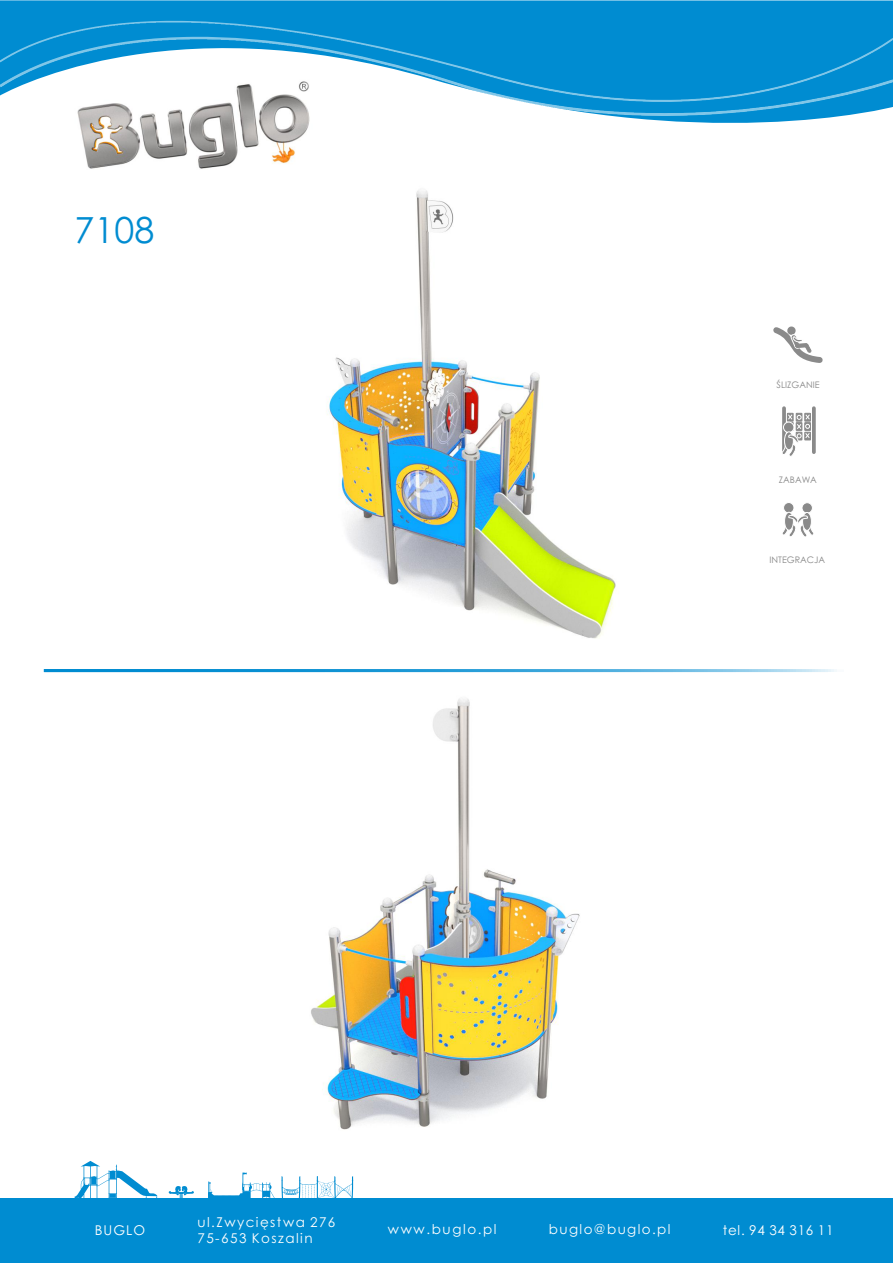
<style>
.page{position:relative;width:893px;height:1263px;background:#fff}
.page>*{position:absolute;margin:0;border:0;box-sizing:border-box;transform-origin:0 0}
.t1{font:36px "Century Gothic";color:#008cd1}
.t2{font:13.5px/16px "Century Gothic";letter-spacing:.105em;color:#fff}
.t3{font:13.5px "Century Gothic";letter-spacing:.055em;color:#fff}
.t4{font:9px "Century Gothic";color:#8a8a8a}
</style>
<div class="page">
<img style="left:327px;top:190px;width:290px;height:449px">
<img style="left:311px;top:698px;width:269px;height:432px">
<svg style="left:0;top:0;width:893px;height:123px;background:#299ed8"></svg>
<img style="left:0;top:102px;width:893px;height:14px">
<img style="left:0;top:21px;width:893px;height:81px">
<hr style="left:44px;top:669px;width:807px;height:3px;background:#008cd1">
<div style="left:783px;top:502px;width:11px;height:11px;background:#8a8a8a;border:1px solid #fff;border-radius:50%"></div>
<div style="left:801px;top:502px;width:12px;height:12px;background:#8a8a8a;border:1px solid #fff;border-radius:50%"></div>
<svg style="left:782px;top:514px;width:32px;height:23px"></svg>
<svg style="left:773px;top:326px;width:50px;height:37px"></svg>
<svg style="left:782px;top:408px;width:4px;height:4px"></svg>
<svg style="left:812px;top:408px;width:4px;height:44px"></svg>
<svg style="left:782px;top:412px;width:29px;height:44px"></svg>
<svg style="left:208px;top:1172px;width:67px;height:27px"></svg>
<svg style="left:74px;top:1161px;width:84px;height:38px"></svg>
<svg style="left:169px;top:1186px;width:25px;height:13px"></svg>
<svg style="left:281px;top:1176px;width:72px;height:23px"></svg>
<div style="left:0;top:1199px;width:893px;height:64px;background:#008cd1"></div>
<img style="left:70px;top:77px;width:256px;height:92px">
<h1 class="t1" style="left:75px;top:216px;width:81px">7108</h1>
<p class="t4" style="left:777px;top:381px;width:45px">ŚLIZGANIE</p>
<p class="t4" style="left:779px;top:476px;width:40px">ZABAWA</p>
<p class="t4" style="left:769px;top:557px;width:57px">INTEGRACJA</p>
<p class="t2" style="left:95px;top:1223px;width:52px">BUGLO</p>
<p class="t2" style="left:197px;top:1215px;width:140px">ul.Zwycięstwa 276<br>75-653 Koszalin</p>
<p class="t2" style="left:388px;top:1222px;width:110px">www.buglo.pl</p>
<p class="t2" style="left:549px;top:1222px;width:123px">buglo@buglo.pl</p>
<p class="t3" style="left:723px;top:1225px;width:112px">tel. 94 34 316 11</p>
</div>
